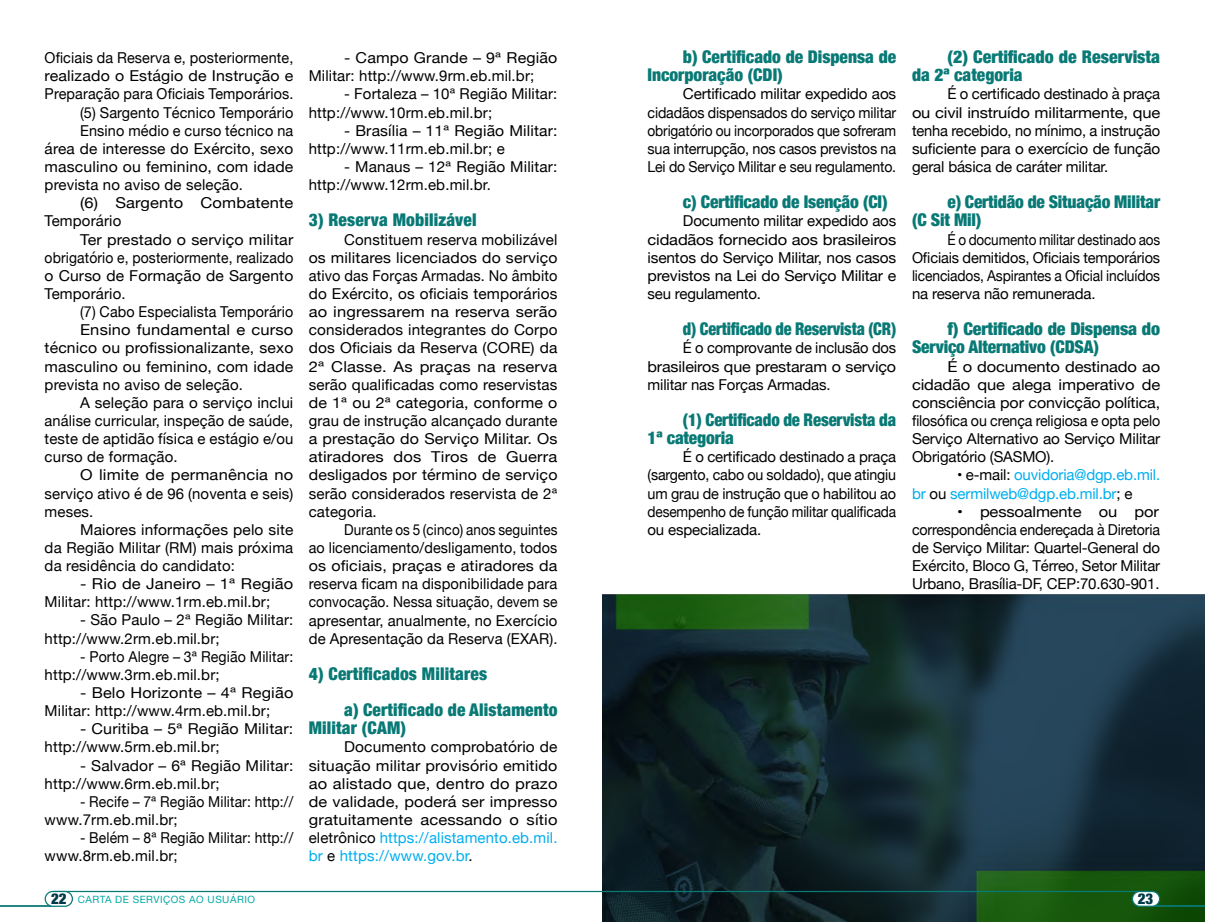
<style>
.page{position:relative;width:1205px;height:922px;background:#fff}
.page>*{position:absolute;margin:0;border:0;box-sizing:border-box;transform-origin:0 0}
.t1{font:900 condensed 17.5px/18.1px "Helvetica Neue";letter-spacing:-.005em;color:#087975}
.t2{font:900 condensed 17.5px/18.1px "Helvetica Neue";letter-spacing:-.005em;color:#087975;scale:.96 1}
.t3{font:900 condensed 17.5px "Helvetica Neue";letter-spacing:-.005em;color:#087975;scale:.93 1}
.t4{font:15px/18.1px "Helvetica Neue";letter-spacing:.01em;color:#000;text-align:justify}
.t5{font:15px/18.1px "Helvetica Neue";letter-spacing:.01em;color:#000;text-align:justify;scale:1.1 1}
.t6{font:15px/18.1px "Helvetica Neue";letter-spacing:.01em;color:#000;text-align:justify;scale:.9 1}
.t7{font:15px/18.1px "Helvetica Neue";letter-spacing:.01em;color:#000;scale:1.05 1}
.t8{font:15px/18.1px "Helvetica Neue";letter-spacing:.01em;color:#000;scale:.93 1}
.t9{font:15px/18.1px "Helvetica Neue";letter-spacing:.01em;color:#000;scale:1.07 1}
.t10{font:15px "Helvetica Neue";letter-spacing:.01em;color:#000;scale:.96 1}
.t11{font:15px/18.1px "Helvetica Neue";letter-spacing:.01em;color:#000;scale:1.04 1}
.t12{font:15px/18.1px "Helvetica Neue";letter-spacing:-.01em;color:#00aeef}
.t13{font:15px/18.1px "Helvetica Neue";letter-spacing:.01em;color:#000;scale:1.09 1}
.t14{font:15px/18.1px "Helvetica Neue";letter-spacing:.01em;color:#000;scale:.94 1}
.t15{font:15px "Helvetica Neue";letter-spacing:.01em;color:#000;scale:1.06 1}
.t16{font:15px "Helvetica Neue";letter-spacing:.01em;color:#000;scale:.95 1}
.t17{font:900 condensed 15px "Helvetica Neue";color:#003a48}
.t18{font:10px "Helvetica Neue";letter-spacing:.05em;color:#01a9a2}
.s1{color:#00aeef}
.s2{color:#000}
.s3{font-weight:900;font-stretch:condensed;font-size:15px;color:#003a48}
</style>
<div class="page">
<img style="left:602px;top:594px;width:603px;height:327px">
<hr style="left:1153px;top:904px;width:52px;height:2px;background:#087975">
<hr style="left:0;top:904px;width:53px;height:2px;background:#087975">
<hr style="left:53px;top:890px;width:1100px;height:1px;background:#087975">
<div style="left:45px;top:890px;width:28px;height:16px;border:1px solid #087975;border-radius:7px"></div>
<div style="left:1132px;top:891px;width:27px;height:15px;background:#fff;border-radius:7px"></div>
<div style="left:1132px;top:890px;width:28px;height:16px;border:1px solid #087975;border-radius:7px"></div>
<p class="t10" style="left:45px;top:47px;width:261px">Oficiais da Reserva e, posteriormente,</p>
<p class="t15" style="left:45px;top:65px;width:236px">realizado o Estágio de Instrução e</p>
<p class="t10" style="left:45px;top:83px;width:261px">Preparação para Oficiais Temporários.</p>
<p class="t4" style="left:80px;top:104px;width:215px">(5) Sargento Técnico Temporário</p>
<p class="t10" style="left:80px;top:119px;width:224px">Ensino médio e curso técnico na</p>
<p class="t4" style="left:45px;top:140px;width:250px">área de interesse do Exército, sexo</p>
<p class="t7" style="left:45px;top:158px;width:238px">masculino ou feminino, com idade</p>
<p class="t4" style="left:45px;top:176px;width:200px">prevista no aviso de seleção.</p>
<p class="t5" style="left:80px;top:195px;width:195px">(6) Sargento Combatente</p>
<p class="t4" style="left:45px;top:213px;width:78px">Temporário</p>
<p class="t9" style="left:80px;top:231px;width:201px">Ter prestado o serviço militar</p>
<p class="t8" style="left:45px;top:249px;width:269px">obrigatório e, posteriormente, realizado</p>
<p class="t11" style="left:45px;top:267px;width:241px">o Curso de Formação de Sargento</p>
<p class="t4" style="left:45px;top:285px;width:82px">Temporário.</p>
<p class="t16" style="left:80px;top:301px;width:226px">(7) Cabo Especialista Temporário</p>
<p class="t5" style="left:80px;top:321px;width:195px">Ensino fundamental e curso</p>
<p class="t7" style="left:45px;top:340px;width:238px">técnico ou profissionalizante, sexo</p>
<p class="t7" style="left:45px;top:358px;width:238px">masculino ou feminino, com idade</p>
<p class="t4" style="left:45px;top:376px;width:200px">prevista no aviso de seleção.</p>
<p class="t4" style="left:80px;top:394px;width:215px">A seleção para o serviço inclui</p>
<p class="t4" style="left:45px;top:412px;width:250px">análise curricular, inspeção de saúde,</p>
<p class="t4" style="left:45px;top:430px;width:250px">teste de aptidão física e estágio e/ou</p>
<p class="t4" style="left:45px;top:448px;width:135px">curso de formação.</p>
<p class="t5" style="left:80px;top:466px;width:195px">O limite de permanência no</p>
<p class="t4" style="left:45px;top:485px;width:250px">serviço ativo é de 96 (noventa e seis)</p>
<p class="t4" style="left:45px;top:503px;width:50px">meses.</p>
<p class="t4" style="left:80px;top:521px;width:215px">Maiores informações pelo site</p>
<p class="t4" style="left:45px;top:539px;width:250px">da Região Militar (RM) mais próxima</p>
<p class="t4" style="left:45px;top:557px;width:192px">da residência do candidato:</p>
<p class="t5" style="left:45px;top:575px;width:228px;text-indent:35px">- Rio de Janeiro – 1ª Região<br>Militar: http://www.1rm.eb.mil.br;</p>
<p class="t4" style="left:45px;top:611px;width:250px;text-indent:35px">- São Paulo – 2ª Região Militar: http://www.2rm.eb.mil.br;</p>
<p class="t14" style="left:45px;top:648px;width:266px;text-indent:35px">- Porto Alegre – 3ª Região Militar: http://www.3rm.eb.mil.br;</p>
<p class="t13" style="left:45px;top:684px;width:230px;text-indent:35px">- Belo Horizonte – 4ª Região<br>Militar: http://www.4rm.eb.mil.br;</p>
<p class="t9" style="left:45px;top:720px;width:234px;text-indent:35px">- Curitiba – 5ª Região Militar: http://www.5rm.eb.mil.br;</p>
<p class="t11" style="left:45px;top:756px;width:241px;text-indent:35px">- Salvador – 6ª Região Militar: http://www.6rm.eb.mil.br;</p>
<p class="t8" style="left:45px;top:793px;width:269px;text-indent:35px">- Recife – 7ª Região Militar: http:// www.7rm.eb.mil.br;</p>
<p class="t8" style="left:45px;top:829px;width:269px;text-indent:35px">- Belém – 8ª Região Militar: http:// www.8rm.eb.mil.br;</p>
<p class="t9" style="left:309px;top:50px;width:234px;text-indent:35px">- Campo Grande – 9ª Região<br>Militar: http://www.9rm.eb.mil.br;</p>
<p class="t4" style="left:309px;top:86px;width:250px;text-indent:35px">- Fortaleza – 10ª Região Militar: http://www.10rm.eb.mil.br;</p>
<p class="t7" style="left:309px;top:122px;width:238px;text-indent:35px">- Brasília – 11ª Região Militar: http://www.11rm.eb.mil.br; e</p>
<p class="t4" style="left:309px;top:158px;width:250px;text-indent:35px">- Manaus – 12ª Região Militar: http://www.12rm.eb.mil.br.</p>
<p class="t1" style="left:309px;top:210px;width:169px">3) Reserva Mobilizável</p>
<p class="t4" style="left:309px;top:231px;width:250px;text-indent:35px">Constituem reserva mobilizável os militares licenciados do serviço ativo das Forças Armadas. No âmbito do Exército, os oficiais temporários ao ingressarem na reserva serão considerados integrantes do Corpo dos Oficiais da Reserva (CORE) da 2ª Classe. As praças na reserva serão qualificadas como reservistas de 1ª ou 2ª categoria, conforme o grau de instrução alcançado durante a prestação do Serviço Militar. Os atiradores dos Tiros de Guerra desligados por término de serviço serão considerados reservista de 2ª categoria.</p>
<p class="t6" style="left:309px;top:521px;width:278px;text-indent:35px">Durante os 5 (cinco) anos seguintes ao licenciamento/desligamento, todos os oficiais, praças e atiradores da reserva ficam na disponibilidade para convocação. Nessa situação, devem se apresentar, anualmente, no Exercício de Apresentação da Reserva (EXAR).</p>
<p class="t1" style="left:344px;top:654px;width:215px;line-height:36.2px;text-indent:-35px">4) Certificados Militares<br>a) Certificado de Alistamento</p>
<p class="t1" style="left:309px;top:717px;width:99px">Militar (CAM)</p>
<p class="t4" style="left:309px;top:738px;width:250px;text-indent:35px">Documento comprobatório de situação militar provisório emitido ao alistado que, dentro do prazo de validade, poderá ser impresso gratuitamente acessando o sítio eletrônico <span class="s1">https://alistamento.eb.mil. br</span> e <span class="s1">https://www.gov.br</span>.</p>
<p class="t1" style="left:647px;top:47px;width:250px;text-indent:35px">b) Certificado de Dispensa de<br>Incorporação (CDI)</p>
<p class="t4" style="left:647px;top:86px;width:250px;text-indent:35px">Certificado militar expedido aos cidadãos dispensados do serviço militar obrigatório ou incorporados que sofreram sua interrupção, nos casos previstos na Lei do Serviço Militar e seu regulamento.</p>
<p class="t1" style="left:683px;top:192px;width:206px">c) Certificado de Isenção (CI)</p>
<p class="t4" style="left:647px;top:213px;width:250px;text-indent:35px">Documento militar expedido aos cidadãos fornecido aos brasileiros isentos do Serviço Militar, nos casos previstos na Lei do Serviço Militar e seu regulamento.</p>
<p class="t3" style="left:683px;top:314px;width:231px">d) Certificado de Reservista (CR)</p>
<p class="t4" style="left:647px;top:340px;width:250px;text-indent:35px">É o comprovante de inclusão dos brasileiros que prestaram o serviço militar nas Forças Armadas.</p>
<p class="t2" style="left:647px;top:409px;width:261px;text-indent:35px">(1) Certificado de Reservista da<br>1ª categoria</p>
<p class="t4" style="left:647px;top:448px;width:250px;text-indent:35px">É o certificado destinado a praça (sargento, cabo ou soldado), que atingiu um grau de instrução que o habilitou ao desempenho de função militar qualificada ou especializada.</p>
<p class="t1" style="left:912px;top:47px;width:250px;text-indent:35px">(2) Certificado de Reservista da 2ª categoria</p>
<p class="t4" style="left:912px;top:86px;width:250px;text-indent:35px">É o certificado destinado à praça ou civil instruído militarmente, que tenha recebido, no mínimo, a instrução suficiente para o exercício de função geral básica de caráter militar.</p>
<p class="t1" style="left:912px;top:192px;width:250px;text-indent:35px">e) Certidão de Situação Militar (C Sit Mil)</p>
<p class="t6" style="left:912px;top:231px;width:277px;text-indent:35px">É o documento militar destinado aos Oficiais demitidos, Oficiais temporários licenciados, Aspirantes a Oficial incluídos na reserva não remunerada.</p>
<p class="t1" style="left:912px;top:319px;width:250px;text-indent:35px">f) Certificado de Dispensa do<br>Serviço Alternativo (CDSA)</p>
<p class="t5" style="left:912px;top:358px;width:227px;text-indent:35px">É o documento destinado ao cidadão que alega imperativo de consciência por convicção política, filosófica ou crença religiosa e opta pelo Serviço Alternativo ao Serviço Militar Obrigatório (SASMO).</p>
<p class="t12" style="left:912px;top:466px;width:250px;text-indent:45px"><span class="s2">• e-mail:</span> ouvidoria@dgp.eb.mil. br <span class="s2">ou</span> sermilweb@dgp.eb.mil.br<span class="s2">; e</span></p>
<p class="t5" style="left:912px;top:503px;width:227px;text-indent:45px">• pessoalmente ou por correspondência endereçada à Diretoria de Serviço Militar: Quartel-General do Exército, Bloco G, Térreo, Setor Militar Urbano, Brasília-DF, CEP:70.630-901.</p>
<p class="t18" style="left:51px;top:892px;width:206px"><span class="s3">22</span> CARTA DE SERVIÇOS AO USUÁRIO</p>
<p class="t17" style="left:1138px;top:886px;width:17px">23</p>
</div>
